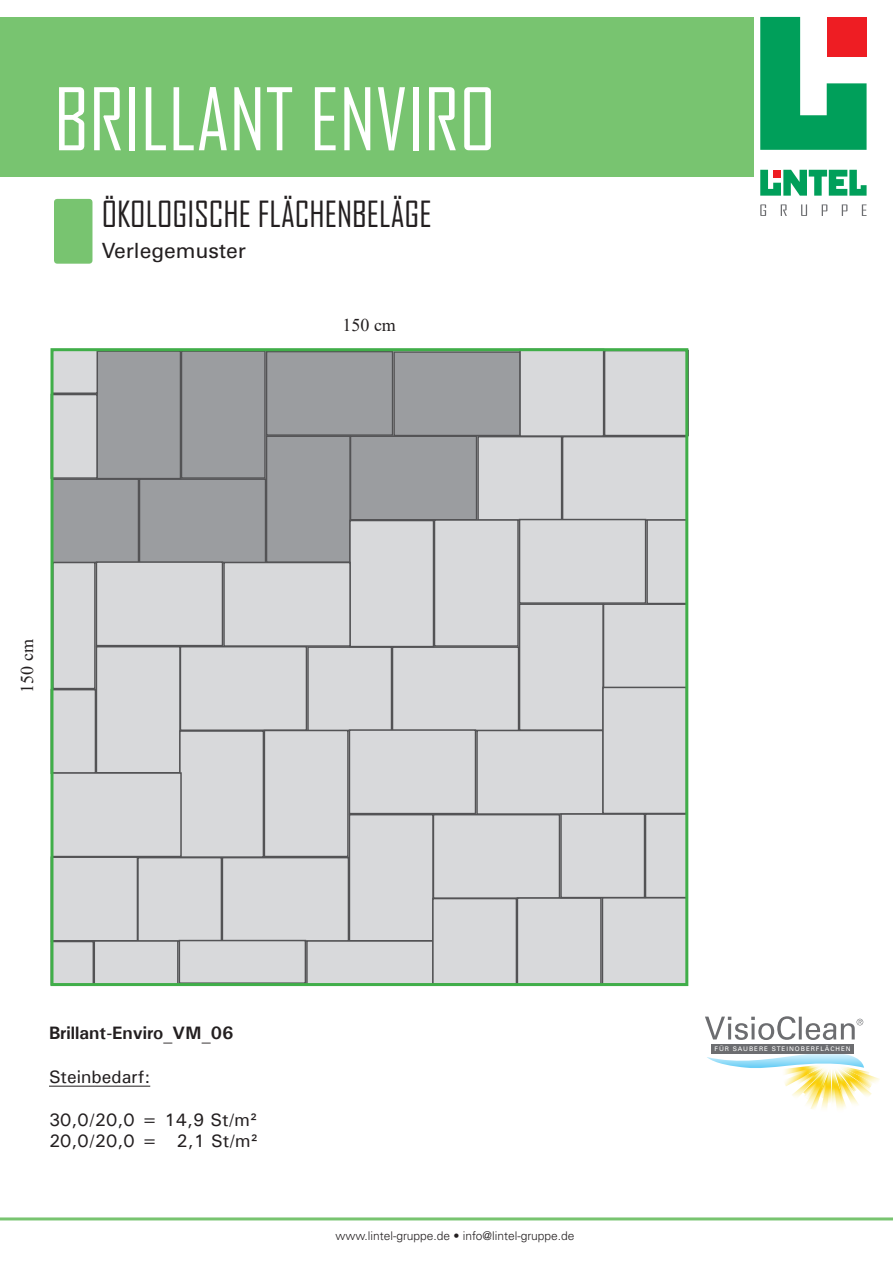
<style>
.page{position:relative;width:893px;height:1263px;background:#fff}
.page>*{position:absolute;margin:0;border:0;box-sizing:border-box;transform-origin:0 0}
.t1{font:82.5px "Agency FB";color:#fff}
.t2{font:34.5px "Agency FB";color:#231f20}
.t3{font:21px "Univers LT Std";color:#231f20}
.t4{font:500 18px "Univers";color:#231f20}
.t5{font:700 18px "Univers";color:#231f20}
.t6{font:18px "Times New Roman";color:#231f20}
.t7{font:300 12px "Univers LT Std";color:#231f20}
.t8{font:6.3px "Univers";letter-spacing:.15em;color:#fff}
</style>
<div class="page">
<hr style="left:0;top:1217px;width:893px;height:3px;background:#78c470">
<img style="left:792px;top:1095px;width:78px;height:2px">
<img style="left:805px;top:1095px;width:54px;height:14px">
<img style="left:820px;top:1095px;width:24px;height:14px">
<img style="left:784px;top:1021px;width:96px;height:74px">
<svg style="left:707px;top:1053px;width:157px;height:16px"></svg>
<div style="left:711px;top:1044px;width:143px;height:9px;background:#6c6d70"></div>
<svg style="left:705px;top:1016px;width:158px;height:24px"></svg>
<hr style="left:49px;top:1086px;width:101px;height:1px;background:#231f20">
<div style="left:51px;top:478px;width:88px;height:85px;background:#9b9da0;border:2px solid #535355"></div>
<div style="left:350px;top:435px;width:127px;height:85px;background:#9b9da0;border:2px solid #535355"></div>
<div style="left:139px;top:478px;width:127px;height:85px;background:#9b9da0;border:2px solid #535355"></div>
<div style="left:266px;top:351px;width:127px;height:85px;background:#9b9da0;border:2px solid #535355"></div>
<div style="left:266px;top:435px;width:85px;height:128px;background:#9b9da0;border:2px solid #535355"></div>
<div style="left:96px;top:350px;width:85px;height:129px;background:#9b9da0;border:2px solid #535355"></div>
<div style="left:181px;top:350px;width:85px;height:129px;background:#9b9da0;border:2px solid #535355"></div>
<div style="left:393px;top:351px;width:128px;height:85px;background:#9b9da0;border:2px solid #535355"></div>
<div style="left:477px;top:436px;width:85px;height:85px;background:#d8d9db;border:2px solid #535355"></div>
<div style="left:562px;top:436px;width:125px;height:85px;background:#d8d9db;border:2px solid #535355"></div>
<div style="left:519px;top:349px;width:85px;height:88px;background:#d8d9db;border:2px solid #535355"></div>
<div style="left:604px;top:350px;width:85px;height:86px;background:#d8d9db;border:2px solid #535355"></div>
<div style="left:307px;top:646px;width:85px;height:85px;background:#d8d9db;border:2px solid #535355"></div>
<div style="left:603px;top:603px;width:84px;height:85px;background:#d8d9db;border:2px solid #535355"></div>
<div style="left:392px;top:646px;width:127px;height:85px;background:#d8d9db;border:2px solid #535355"></div>
<div style="left:519px;top:519px;width:127px;height:85px;background:#d8d9db;border:2px solid #535355"></div>
<div style="left:519px;top:603px;width:85px;height:128px;background:#d8d9db;border:2px solid #535355"></div>
<div style="left:349px;top:520px;width:85px;height:127px;background:#d8d9db;border:2px solid #535355"></div>
<div style="left:434px;top:519px;width:85px;height:128px;background:#d8d9db;border:2px solid #535355"></div>
<div style="left:646px;top:519px;width:41px;height:85px;background:#d8d9db;border:2px solid #535355"></div>
<div style="left:180px;top:646px;width:127px;height:85px;background:#d8d9db;border:2px solid #535355"></div>
<div style="left:51px;top:689px;width:45px;height:85px;background:#d8d9db;border:2px solid #535355"></div>
<div style="left:96px;top:561px;width:127px;height:85px;background:#d8d9db;border:2px solid #535355"></div>
<div style="left:96px;top:646px;width:85px;height:127px;background:#d8d9db;border:2px solid #535355"></div>
<div style="left:52px;top:562px;width:44px;height:127px;background:#d8d9db;border:2px solid #535355"></div>
<div style="left:223px;top:562px;width:128px;height:85px;background:#d8d9db;border:2px solid #535355"></div>
<div style="left:137px;top:857px;width:85px;height:85px;background:#d8d9db;border:2px solid #535355"></div>
<div style="left:433px;top:814px;width:127px;height:85px;background:#d8d9db;border:2px solid #535355"></div>
<div style="left:222px;top:857px;width:127px;height:85px;background:#d8d9db;border:2px solid #535355"></div>
<div style="left:349px;top:729px;width:127px;height:85px;background:#d8d9db;border:2px solid #535355"></div>
<div style="left:349px;top:814px;width:85px;height:127px;background:#d8d9db;border:2px solid #535355"></div>
<div style="left:179px;top:730px;width:85px;height:128px;background:#d8d9db;border:2px solid #535355"></div>
<div style="left:264px;top:730px;width:85px;height:127px;background:#d8d9db;border:2px solid #535355"></div>
<div style="left:476px;top:730px;width:128px;height:85px;background:#d8d9db;border:2px solid #535355"></div>
<div style="left:51px;top:856px;width:87px;height:85px;background:#d8d9db;border:2px solid #535355"></div>
<div style="left:51px;top:772px;width:131px;height:85px;background:#d8d9db;border:2px solid #535355"></div>
<div style="left:51px;top:394px;width:47px;height:85px;background:#d8d9db;border:2px solid #535355"></div>
<div style="left:179px;top:940px;width:127px;height:44px;background:#d8d9db;border:2px solid #535355"></div>
<div style="left:51px;top:941px;width:43px;height:44px;background:#d8d9db;border:2px solid #535355"></div>
<div style="left:94px;top:940px;width:85px;height:45px;background:#d8d9db;border:2px solid #535355"></div>
<div style="left:306px;top:940px;width:128px;height:45px;background:#d8d9db;border:2px solid #535355"></div>
<div style="left:602px;top:897px;width:85px;height:88px;background:#d8d9db;border:2px solid #535355"></div>
<div style="left:432px;top:898px;width:85px;height:87px;background:#d8d9db;border:2px solid #535355"></div>
<div style="left:517px;top:897px;width:85px;height:88px;background:#d8d9db;border:2px solid #535355"></div>
<div style="left:560px;top:813px;width:85px;height:85px;background:#d8d9db;border:2px solid #535355"></div>
<div style="left:645px;top:813px;width:42px;height:85px;background:#d8d9db;border:2px solid #535355"></div>
<div style="left:602px;top:687px;width:85px;height:127px;background:#d8d9db;border:2px solid #535355"></div>
<div style="left:52px;top:349px;width:46px;height:45px;background:#d8d9db;border:2px solid #535355"></div>
<div style="left:50px;top:348px;width:638px;height:638px;border:3px solid #40ae49"></div>
<div style="left:0;top:17px;width:753px;height:159px;background:#78c470"></div>
<div style="left:54px;top:199px;width:38px;height:65px;background:#78c470"></div>
<svg style="left:760px;top:17px;width:107px;height:133px"></svg>
<div style="left:827px;top:17px;width:40px;height:40px;background:#ee1d23"></div>
<svg style="left:760px;top:204px;width:107px;height:12px"></svg>
<svg style="left:760px;top:170px;width:107px;height:26px"></svg>
<div style="left:773px;top:170px;width:8px;height:8px;background:#ee1d23"></div>
<p class="t1" style="left:54px;top:69px;width:443px">BRILLANT ENVIRO</p>
<p class="t2" style="left:102px;top:193px;width:332px">ÖKOLOGISCHE FLÄCHENBELÄGE</p>
<p class="t3" style="left:102px;top:238px;width:146px">Verlegemuster</p>
<p class="t6" style="left:342px;top:312px;width:55px">150 cm</p>
<p class="t6" style="left:14px;top:693px;width:55px;rotate:-90deg">150 cm</p>
<p class="t5" style="left:49px;top:1022px;width:186px">Brillant-Enviro_VM_06</p>
<p class="t4" style="left:49px;top:1065px;width:103px">Steinbedarf:</p>
<p class="t4" style="left:49px;top:1108px;width:210px">30,0/20,0 = 14,9 St/m²</p>
<p class="t4" style="left:49px;top:1130px;width:210px">20,0/20,0 = 2,1 St/m²</p>
<p class="t7" style="left:335px;top:1228px;width:241px">www.lintel-gruppe.de • info@lintel-gruppe.de</p>
<p class="t8" style="left:715px;top:1045px;width:138px">FÜR SAUBERE STEINOBERFLÄCHEN</p>
</div>
